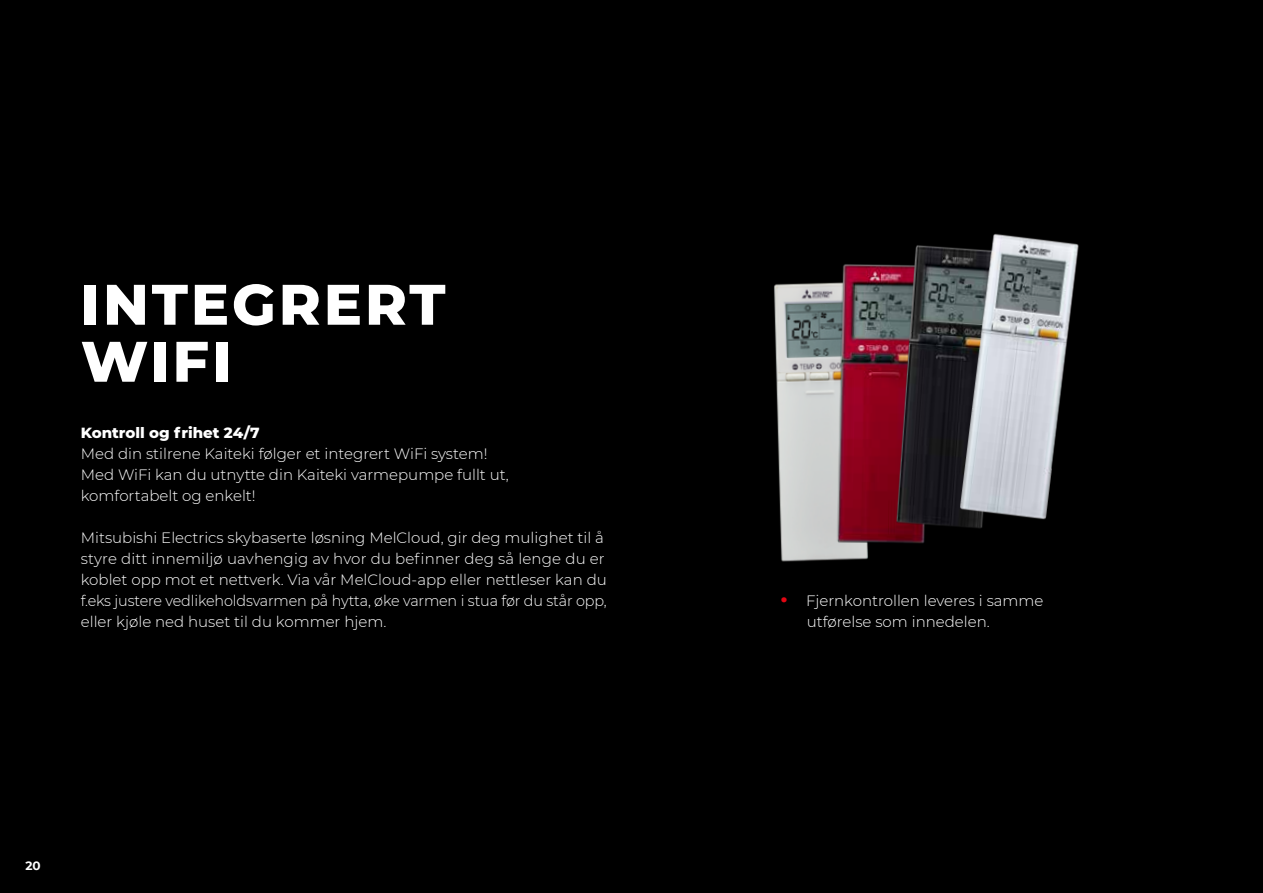
<style>
.page{position:relative;width:1263px;height:893px;background:#000}
.page>*{position:absolute;margin:0;border:0;box-sizing:border-box;transform-origin:0 0}
.t1{font:800 57px/57px "Montserrat";letter-spacing:.05em;color:#fff}
.t2{font:300 15px/21px "Montserrat";color:#fff}
.t3{font:800 15px "Montserrat";color:#fff}
.t4{font:700 12px "Montserrat";color:#fff}
.s1{font-weight:800;font-size:18px;color:#e30613}
</style>
<div class="page">
<img style="left:759px;top:266px;width:113px;height:313px">
<img style="left:834px;top:252px;width:100px;height:308px">
<img style="left:894px;top:231px;width:111px;height:314px">
<img style="left:954px;top:230px;width:129px;height:307px">
<h1 class="t1" style="left:81px;top:273px;width:366px">INTEGRERT<br>WIFI</h1>
<p class="t3" style="left:81px;top:421px;width:180px">Kontroll og frihet 24/7</p>
<p class="t2" style="left:81px;top:442px;width:430px">Med din stilrene Kaiteki følger et integrert WiFi system!<br>Med WiFi kan du utnytte din Kaiteki varmepumpe fullt ut, komfortabelt og enkelt!</p>
<p class="t2" style="left:81px;top:526px;width:527px">Mitsubishi Electrics skybaserte løsning MelCloud, gir deg mulighet til å styre ditt innemiljø uavhengig av hvor du befinner deg så lenge du er koblet opp mot et nettverk. Via vår MelCloud-app eller nettleser kan du f.eks justere vedlikeholdsvarmen på hytta, øke varmen i stua før du står opp, eller kjøle ned huset til du kommer hjem.</p>
<p class="t4" style="left:26px;top:857px;width:17px">20</p>
<p class="t2" style="left:807px;top:589px;width:238px;text-indent:-26px"><span class="s1">•</span> Fjernkontrollen leveres i samme utførelse som innedelen.</p>
</div>
